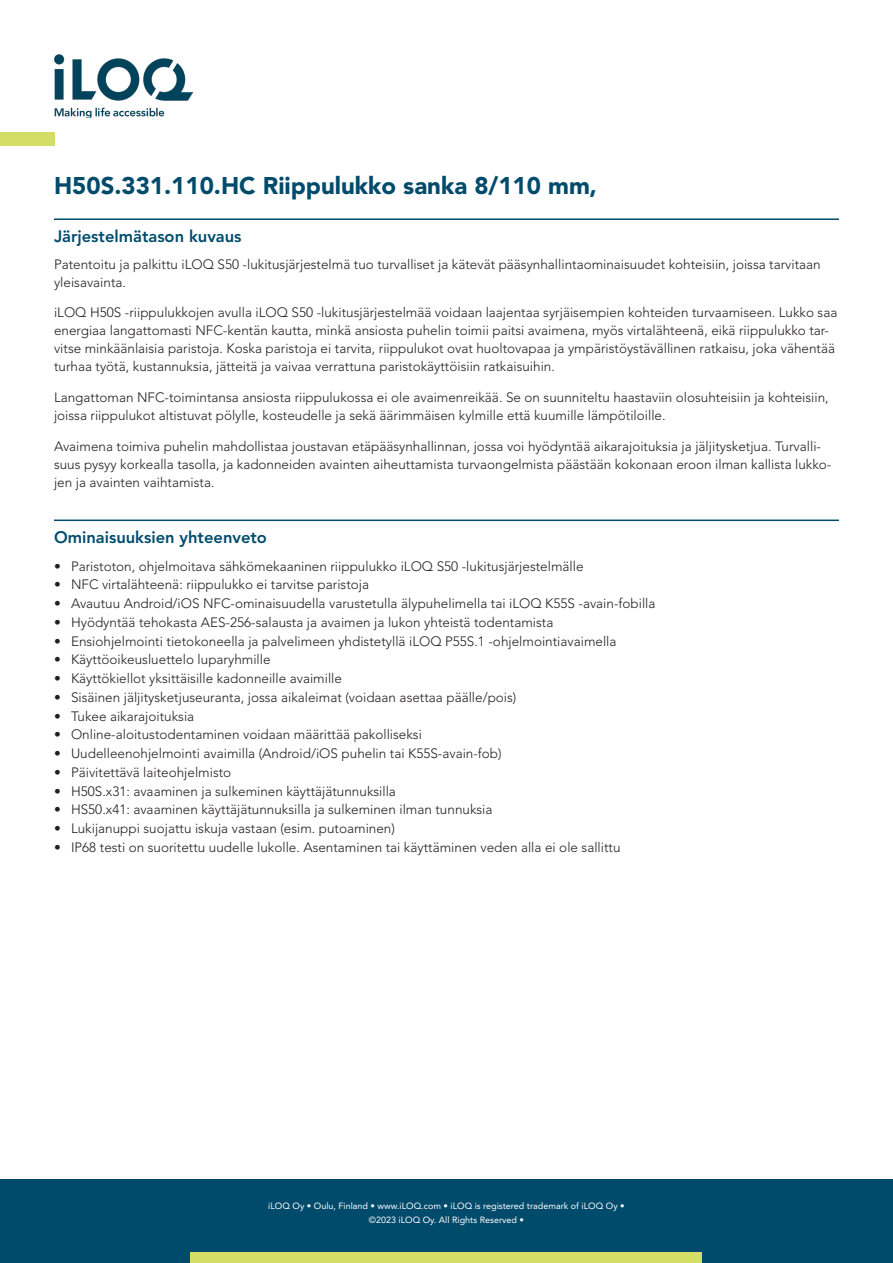
<style>
.page{position:relative;width:893px;height:1263px;background:#fff}
.page>*{position:absolute;margin:0;border:0;box-sizing:border-box;transform-origin:0 0}
.Tuotenimi{font:900 24px "Avenir LT Std";color:#004b6c}
.Otsikko{font:800 16.5px "Avenir LT Std";color:#004b6c}
.fi_FI{font:300 13.5px/18px "Avenir LT Std";color:#231f20}
.t1{font:9px/13.5px "Avenir LT Std";color:#fff;text-align:center}
</style>
<div class="page">
<div style="left:0;top:1179px;width:893px;height:84px;background:#004b6c"></div>
<div style="left:191px;top:1252px;width:511px;height:11px;background:#d4dd64"></div>
<img style="left:54px;top:54px;width:139px;height:64px">
<div style="left:0;top:133px;width:54px;height:13px;background:#d4dd64"></div>
<hr style="left:54px;top:218px;width:785px;height:2px;background:#004b6c">
<hr style="left:54px;top:519px;width:785px;height:2px;background:#004b6c">
<p class="Tuotenimi" style="left:54px;top:171px;width:544px">H50S.331.110.HC Riippulukko sanka 8/110 mm,</p>
<p class="Otsikko" style="left:54px;top:227px;width:189px">Järjestelmätason kuvaus</p>
<p class="fi_FI" style="left:54px;top:255px;width:768px">Patentoitu ja palkittu iLOQ S50 -lukitusjärjestelmä tuo turvalliset ja kätevät pääsynhallintaominaisuudet kohteisiin, joissa tarvitaan yleisavainta.</p>
<p class="fi_FI" style="left:54px;top:304px;width:785px">iLOQ H50S -riippulukkojen avulla iLOQ S50 -lukitusjärjestelmää voidaan laajentaa syrjäisempien kohteiden turvaamiseen. Lukko saa energiaa langattomasti NFC-kentän kautta, minkä ansiosta puhelin toimii paitsi avaimena, myös virtalähteenä, eikä riippulukko tar&shy;vitse minkäänlaisia paristoja. Koska paristoja ei tarvita, riippulukot ovat huoltovapaa ja ympäristöystävällinen ratkaisu, joka vähentää turhaa työtä, kustannuksia, jätteitä ja vaivaa verrattuna paristokäyttöisiin ratkaisuihin.</p>
<p class="fi_FI" style="left:54px;top:389px;width:776px">Langattoman NFC-toimintansa ansiosta riippulukossa ei ole avaimenreikää. Se on suunniteltu haastaviin olosuhteisiin ja kohteisiin, joissa riippulukot altistuvat pölylle, kosteudelle ja sekä äärimmäisen kylmille että kuumille lämpötiloille.</p>
<p class="fi_FI" style="left:54px;top:437px;width:779px">Avaimena toimiva puhelin mahdollistaa joustavan etäpääsynhallinnan, jossa voi hyödyntää aikarajoituksia ja jäljitysketjua. Turvalli&shy;suus pysyy korkealla tasolla, ja kadonneiden avainten aiheuttamista turvaongelmista päästään kokonaan eroon ilman kallista lukko&shy;jen ja avainten vaihtamista.</p>
<p class="Otsikko" style="left:54px;top:528px;width:214px">Ominaisuuksien yhteenveto</p>
<p class="fi_FI" style="left:54px;top:557px;width:531px">• Paristoton, ohjelmoitava sähkömekaaninen riippulukko iLOQ S50 -lukitusjärjestelmälle</p>
<p class="fi_FI" style="left:54px;top:576px;width:317px">• NFC virtalähteenä: riippulukko ei tarvitse paristoja</p>
<p class="fi_FI" style="left:54px;top:594px;width:603px">• Avautuu Android/iOS NFC-ominaisuudella varustetulla älypuhelimella tai iLOQ K55S -avain-fobilla</p>
<p class="fi_FI" style="left:54px;top:613px;width:501px">• Hyödyntää tehokasta AES-256-salausta ja avaimen ja lukon yhteistä todentamista</p>
<p class="fi_FI" style="left:54px;top:632px;width:564px">• Ensiohjelmointi tietokoneella ja palvelimeen yhdistetyllä iLOQ P55S.1 -ohjelmointiavaimella</p>
<p class="fi_FI" style="left:54px;top:651px;width:218px">• Käyttöoikeusluettelo luparyhmille</p>
<p class="fi_FI" style="left:54px;top:669px;width:289px">• Käyttökiellot yksittäisille kadonneille avaimille</p>
<p class="fi_FI" style="left:54px;top:688px;width:464px">• Sisäinen jäljitysketjuseuranta, jossa aikaleimat (voidaan asettaa päälle/pois)</p>
<p class="fi_FI" style="left:54px;top:707px;width:142px">• Tukee aikarajoituksia</p>
<p class="fi_FI" style="left:54px;top:726px;width:369px">• Online-aloitustodentaminen voidaan määrittää pakolliseksi</p>
<p class="fi_FI" style="left:54px;top:744px;width:449px">• Uudelleenohjelmointi avaimilla (Android/iOS puhelin tai K55S-avain-fob)</p>
<p class="fi_FI" style="left:54px;top:763px;width:179px">• Päivitettävä laiteohjelmisto</p>
<p class="fi_FI" style="left:54px;top:782px;width:343px">• H50S.x31: avaaminen ja sulkeminen käyttäjätunnuksilla</p>
<p class="fi_FI" style="left:54px;top:801px;width:440px">• HS50.x41: avaaminen käyttäjätunnuksilla ja sulkeminen ilman tunnuksia</p>
<p class="fi_FI" style="left:54px;top:819px;width:342px">• Lukijanuppi suojattu iskuja vastaan (esim. putoaminen)</p>
<p class="fi_FI" style="left:54px;top:838px;width:568px">• IP68 testi on suoritettu uudelle lukolle. Asentaminen tai käyttäminen veden alla ei ole sallittu</p>
<p class="t1" style="left:268px;top:1199px;width:358px">iLOQ Oy • Oulu, Finland • www.iLOQ.com • iLOQ is registered trademark of iLOQ Oy • ©2023 iLOQ Oy. All Rights Reserved •</p>
</div>
